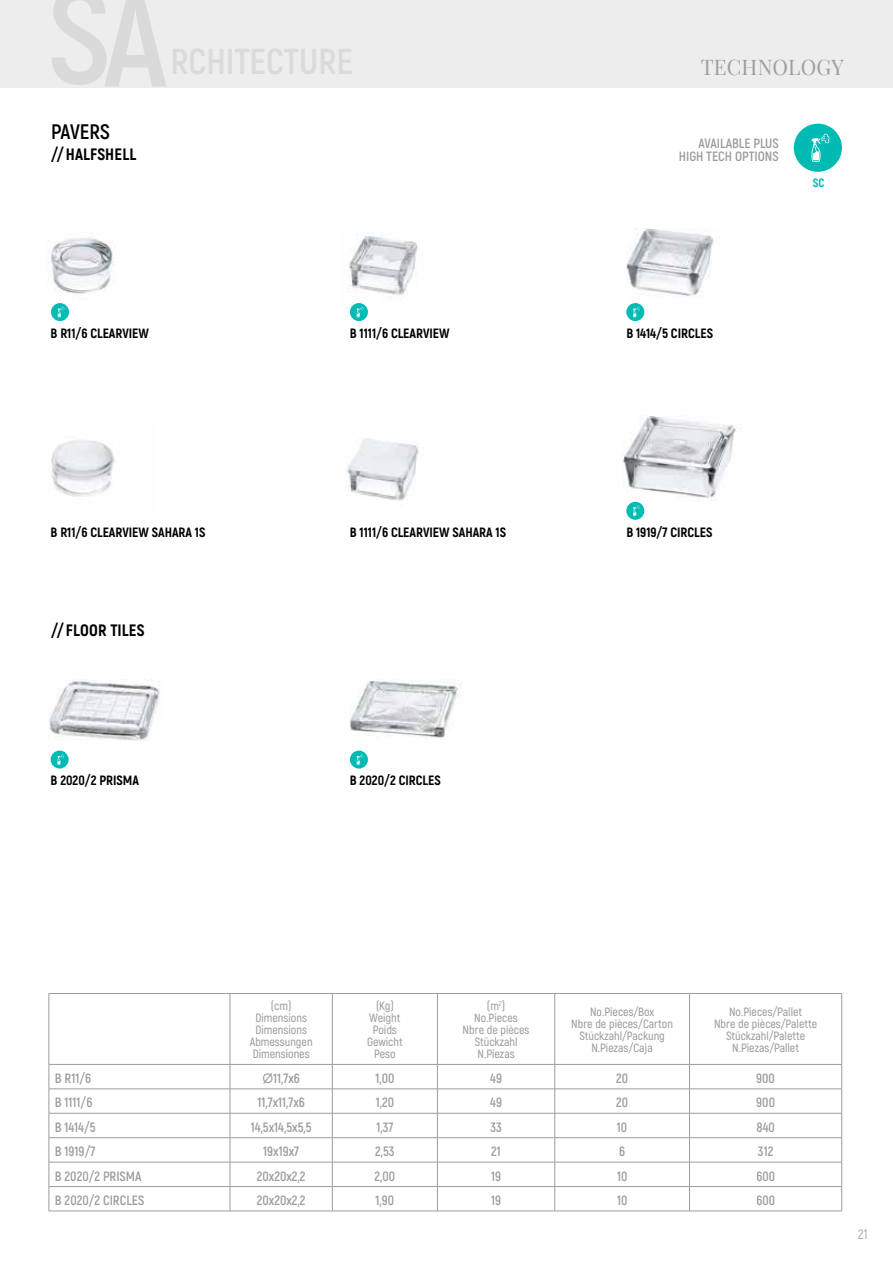
<style>
.page{position:relative;width:893px;height:1263px;background:#fff}
.page>*{position:absolute;margin:0;border:0;box-sizing:border-box;transform-origin:0 0}
.t1{font:21px "Playfair Display";letter-spacing:.01em;color:#9d9d9c}
.t2{font:700 21px "Akrobat";letter-spacing:-.005em;color:#000}
.t3{font:800 16.5px "Akrobat";letter-spacing:.01em;color:#000}
.t4{font:700 13.5px/13px "Akrobat";color:#9d9d9c;text-align:right}
.t5{font:800 13.5px "Akrobat";color:#000}
.t6{font:13.5px "Akrobat";color:#9d9d9c}
.t7{font:600 12px/12px "Akrobat";color:#9d9d9c;text-align:center}
.t8{font:800 12px "Akrobat";color:#00bbb4}
</style>
<div class="page">
<div style="left:0;top:0;width:893px;height:87px;background:#ededed"></div>
<img style="left:622px;top:416px;width:114px;height:86px">
<img style="left:347px;top:438px;width:72px;height:63px">
<img style="left:51px;top:440px;width:64px;height:57px">
<img style="left:348px;top:233px;width:70px;height:76px">
<img style="left:48px;top:237px;width:67px;height:57px">
<img style="left:626px;top:228px;width:88px;height:81px">
<svg style="left:51px;top:303px;width:18px;height:18px"></svg>
<svg style="left:58px;top:307px;width:6px;height:10px"></svg>
<div style="left:350px;top:303px;width:18px;height:18px;background:#00bbb4;border-radius:50%"></div>
<svg style="left:356px;top:307px;width:7px;height:10px"></svg>
<div style="left:626px;top:303px;width:18px;height:18px;background:#00bbb4;border-radius:50%"></div>
<svg style="left:633px;top:307px;width:7px;height:10px"></svg>
<div style="left:626px;top:502px;width:18px;height:18px;background:#00bbb4;border-radius:50%"></div>
<svg style="left:633px;top:505px;width:7px;height:11px"></svg>
<img style="left:49px;top:680px;width:111px;height:61px">
<img style="left:350px;top:679px;width:112px;height:90px">
<hr style="left:49px;top:993px;width:181px;height:1px;background:#9d9d9c">
<hr style="left:49px;top:994px;width:1px;height:70px;background:#9d9d9c">
<hr style="left:230px;top:993px;width:102px;height:1px;background:#9d9d9c">
<hr style="left:230px;top:994px;width:1px;height:70px;background:#9d9d9c">
<hr style="left:332px;top:993px;width:105px;height:1px;background:#9d9d9c">
<hr style="left:332px;top:994px;width:1px;height:70px;background:#9d9d9c">
<hr style="left:437px;top:993px;width:118px;height:1px;background:#9d9d9c">
<hr style="left:437px;top:994px;width:1px;height:70px;background:#9d9d9c">
<hr style="left:555px;top:993px;width:134px;height:1px;background:#9d9d9c">
<hr style="left:554px;top:994px;width:1px;height:70px;background:#9d9d9c">
<hr style="left:689px;top:993px;width:153px;height:1px;background:#9d9d9c">
<hr style="left:689px;top:994px;width:1px;height:70px;background:#9d9d9c">
<hr style="left:841px;top:994px;width:1px;height:70px;background:#9d9d9c">
<hr style="left:49px;top:1064px;width:181px;height:1px;background:#9d9d9c">
<hr style="left:230px;top:1064px;width:102px;height:1px;background:#9d9d9c">
<hr style="left:332px;top:1064px;width:105px;height:1px;background:#9d9d9c">
<hr style="left:437px;top:1064px;width:118px;height:1px;background:#9d9d9c">
<hr style="left:555px;top:1064px;width:134px;height:1px;background:#9d9d9c">
<hr style="left:689px;top:1064px;width:153px;height:1px;background:#9d9d9c">
<hr style="left:49px;top:1088px;width:181px;height:1px;background:#9d9d9c">
<hr style="left:230px;top:1088px;width:102px;height:1px;background:#9d9d9c">
<hr style="left:332px;top:1088px;width:105px;height:1px;background:#9d9d9c">
<hr style="left:437px;top:1088px;width:118px;height:1px;background:#9d9d9c">
<hr style="left:555px;top:1088px;width:134px;height:1px;background:#9d9d9c">
<hr style="left:689px;top:1088px;width:153px;height:1px;background:#9d9d9c">
<hr style="left:49px;top:1113px;width:181px;height:1px;background:#9d9d9c">
<hr style="left:230px;top:1113px;width:102px;height:1px;background:#9d9d9c">
<hr style="left:332px;top:1113px;width:105px;height:1px;background:#9d9d9c">
<hr style="left:437px;top:1113px;width:118px;height:1px;background:#9d9d9c">
<hr style="left:555px;top:1113px;width:134px;height:1px;background:#9d9d9c">
<hr style="left:689px;top:1113px;width:153px;height:1px;background:#9d9d9c">
<hr style="left:49px;top:1137px;width:181px;height:1px;background:#9d9d9c">
<hr style="left:230px;top:1137px;width:102px;height:1px;background:#9d9d9c">
<hr style="left:332px;top:1137px;width:105px;height:1px;background:#9d9d9c">
<hr style="left:437px;top:1137px;width:118px;height:1px;background:#9d9d9c">
<hr style="left:555px;top:1137px;width:134px;height:1px;background:#9d9d9c">
<hr style="left:689px;top:1137px;width:153px;height:1px;background:#9d9d9c">
<hr style="left:49px;top:1162px;width:181px;height:1px;background:#9d9d9c">
<hr style="left:230px;top:1162px;width:102px;height:1px;background:#9d9d9c">
<hr style="left:332px;top:1162px;width:105px;height:1px;background:#9d9d9c">
<hr style="left:437px;top:1162px;width:118px;height:1px;background:#9d9d9c">
<hr style="left:555px;top:1162px;width:134px;height:1px;background:#9d9d9c">
<hr style="left:689px;top:1162px;width:153px;height:1px;background:#9d9d9c">
<hr style="left:49px;top:1186px;width:181px;height:1px;background:#9d9d9c">
<svg style="left:49px;top:1065px;width:1px;height:146px"></svg>
<hr style="left:230px;top:1186px;width:102px;height:1px;background:#9d9d9c">
<svg style="left:230px;top:1065px;width:1px;height:146px"></svg>
<hr style="left:332px;top:1186px;width:105px;height:1px;background:#9d9d9c">
<svg style="left:332px;top:1064px;width:1px;height:147px"></svg>
<hr style="left:437px;top:1186px;width:118px;height:1px;background:#9d9d9c">
<svg style="left:437px;top:1064px;width:1px;height:147px"></svg>
<hr style="left:555px;top:1186px;width:134px;height:1px;background:#9d9d9c">
<svg style="left:554px;top:1064px;width:1px;height:147px"></svg>
<hr style="left:689px;top:1186px;width:153px;height:1px;background:#9d9d9c">
<svg style="left:689px;top:1064px;width:1px;height:147px"></svg>
<svg style="left:841px;top:1065px;width:1px;height:146px"></svg>
<hr style="left:49px;top:1211px;width:181px;height:1px;background:#9d9d9c">
<hr style="left:230px;top:1211px;width:102px;height:1px;background:#9d9d9c">
<hr style="left:332px;top:1211px;width:105px;height:1px;background:#9d9d9c">
<hr style="left:437px;top:1211px;width:118px;height:1px;background:#9d9d9c">
<hr style="left:555px;top:1211px;width:134px;height:1px;background:#9d9d9c">
<hr style="left:689px;top:1211px;width:153px;height:1px;background:#9d9d9c">
<div style="left:794px;top:124px;width:48px;height:48px;background:#00bbb4;border-radius:50%"></div>
<svg style="left:811px;top:133px;width:19px;height:29px"></svg>
<div style="left:350px;top:750px;width:18px;height:18px;background:#00bbb4;border-radius:50%"></div>
<svg style="left:356px;top:754px;width:7px;height:11px"></svg>
<div style="left:51px;top:750px;width:18px;height:18px;background:#00bbb4;border-radius:50%"></div>
<svg style="left:57px;top:754px;width:7px;height:11px"></svg>
<h1 class="t2" style="left:51px;top:119px;width:60px">PAVERS</h1>
<h2 class="t3" style="left:51px;top:144px;width:87px">// HALFSHELL</h2>
<p class="t5" style="left:51px;top:324px;width:100px">B R11/6 CLEARVIEW</p>
<p class="t5" style="left:51px;top:523px;width:156px">B R11/6 CLEARVIEW SAHARA 1S</p>
<h2 class="t3" style="left:51px;top:620px;width:95px">// FLOOR TILES</h2>
<p class="t5" style="left:51px;top:771px;width:90px">B 2020/2 PRISMA</p>
<p class="t5" style="left:350px;top:324px;width:101px">B 1111/6 CLEARVIEW</p>
<p class="t5" style="left:350px;top:523px;width:158px">B 1111/6 CLEARVIEW SAHARA 1S</p>
<p class="t5" style="left:350px;top:771px;width:92px">B 2020/2 CIRCLES</p>
<h1 class="t1" style="left:701px;top:54px;width:145px">TECHNOLOGY</h1>
<p class="t4" style="left:679px;top:136px;width:101px">AVAILABLE PLUS<br>HIGH TECH OPTIONS</p>
<p class="t8" style="left:813px;top:175px;width:13px">SC</p>
<p class="t5" style="left:626px;top:324px;width:88px">B 1414/5 CIRCLES</p>
<p class="t5" style="left:626px;top:523px;width:88px">B 1919/7 CIRCLES</p>
<p class="t7" style="left:250px;top:1000px;width:64px">(cm)<br>Dimensions<br>Dimensions<br>Abmessungen<br>Dimensiones</p>
<p class="t7" style="left:367px;top:1000px;width:37px">(Kg)<br>Weight<br>Poids<br>Gewicht<br>Peso</p>
<p class="t7" style="left:463px;top:1000px;width:68px">(m<sup>2</sup>)<br>No.Pieces<br>Nbre de pièces<br>Stückzahl<br>N.Piezas</p>
<p class="t7" style="left:571px;top:1006px;width:103px">No.Pieces/Box<br>Nbre de pièces/Carton<br>Stückzahl/Packung<br>N.Piezas/Caja</p>
<p class="t7" style="left:714px;top:1006px;width:105px">No.Pieces/Pallet<br>Nbre de pièces/Palette<br>Stückzahl/Palette<br>N.Piezas/Pallet</p>
<p class="t4" style="left:55px;top:1071px;width:38px">B R11/6</p>
<p class="t4" style="left:262px;top:1071px;width:39px">∅11,7x6</p>
<p class="t4" style="left:375px;top:1071px;width:21px">1,00</p>
<p class="t4" style="left:490px;top:1071px;width:13px">49</p>
<p class="t4" style="left:616px;top:1071px;width:14px">20</p>
<p class="t4" style="left:756px;top:1071px;width:20px">900</p>
<p class="t4" style="left:55px;top:1096px;width:39px">B 1111/6</p>
<p class="t4" style="left:257px;top:1096px;width:49px">11,7x11,7x6</p>
<p class="t4" style="left:376px;top:1096px;width:20px">1,20</p>
<p class="t4" style="left:490px;top:1096px;width:13px">49</p>
<p class="t4" style="left:616px;top:1096px;width:14px">20</p>
<p class="t4" style="left:756px;top:1096px;width:20px">900</p>
<p class="t4" style="left:55px;top:1120px;width:42px">B 1414/5</p>
<p class="t4" style="left:251px;top:1120px;width:62px">14,5x14,5x5,5</p>
<p class="t4" style="left:376px;top:1120px;width:18px">1,37</p>
<p class="t4" style="left:490px;top:1120px;width:13px">33</p>
<p class="t4" style="left:617px;top:1120px;width:12px">10</p>
<p class="t4" style="left:756px;top:1120px;width:20px">840</p>
<p class="t4" style="left:55px;top:1145px;width:42px">B 1919/7</p>
<p class="t4" style="left:263px;top:1145px;width:38px">19x19x7</p>
<p class="t4" style="left:375px;top:1145px;width:21px">2,53</p>
<p class="t4" style="left:491px;top:1145px;width:11px">21</p>
<p class="t4" style="left:619px;top:1145px;width:8px">6</p>
<p class="t4" style="left:758px;top:1145px;width:17px">312</p>
<p class="t4" style="left:55px;top:1169px;width:88px">B 2020/2 PRISMA</p>
<p class="t4" style="left:257px;top:1169px;width:50px">20x20x2,2</p>
<p class="t4" style="left:375px;top:1169px;width:22px">2,00</p>
<p class="t4" style="left:491px;top:1169px;width:12px">19</p>
<p class="t4" style="left:617px;top:1169px;width:12px">10</p>
<p class="t4" style="left:756px;top:1169px;width:20px">600</p>
<p class="t4" style="left:55px;top:1194px;width:91px">B 2020/2 CIRCLES</p>
<p class="t4" style="left:257px;top:1194px;width:50px">20x20x2,2</p>
<p class="t4" style="left:376px;top:1194px;width:20px">1,90</p>
<p class="t4" style="left:491px;top:1194px;width:12px">19</p>
<p class="t4" style="left:617px;top:1194px;width:12px">10</p>
<p class="t4" style="left:756px;top:1194px;width:20px">600</p>
<p class="t6" style="left:858px;top:1226px;width:11px">21</p>
</div>
